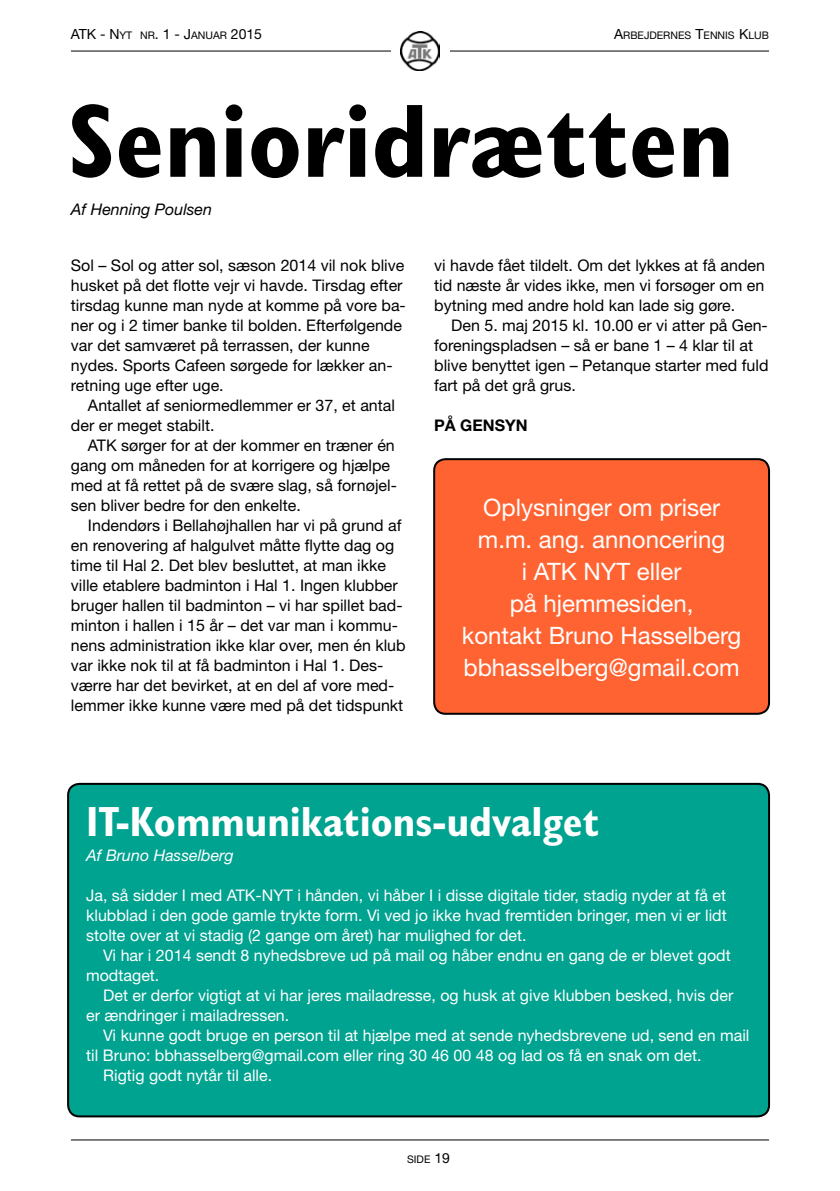
<style>
.page{position:relative;width:840px;height:1191px;background:#fff}
.page>*{position:absolute;margin:0;border:0;box-sizing:border-box;transform-origin:0 0}
.t1{font:700 condensed 105px "Gill Sans";color:#000}
.t2{font:700 condensed 42.4px "Gill Sans";color:#fff}
.t3{font:24px/32px "Helvetica Neue";color:#fff;text-align:center}
.t4{font:16px/20px "Helvetica Neue";color:#000}
.t5{font:16px/20px "Helvetica Neue";color:#fff}
.t6{font:italic 16px "Helvetica Neue";color:#fff}
.t7{font:italic 16px "Helvetica Neue";color:#000}
.t8{font:700 16px "Helvetica Neue";color:#000}
.t9{font:14px "Helvetica Neue";color:#000}
.t10{font:10.4px "Helvetica Neue";color:#000}
.s1{font-size:10.4px}
.s2{font-size:14px}
</style>
<div class="page">
<hr style="left:71px;top:51px;width:697px;height:1px;background:#000">
<div style="left:391px;top:22px;width:58px;height:58px;background:#fff"></div>
<img style="left:400px;top:31px;width:39px;height:40px">
<hr style="left:71px;top:1139px;width:697px;height:1px;background:#000">
<div style="left:68px;top:784px;width:700px;height:332px;background:#00a290;border-radius:11px"></div>
<div style="left:67px;top:783px;width:702px;height:334px;border:2px solid #000;border-radius:11px"></div>
<div style="left:434px;top:459px;width:334px;height:255px;background:#ff6332;border-radius:11px"></div>
<div style="left:433px;top:458px;width:336px;height:257px;border:2px solid #000;border-radius:11px"></div>
<p class="t9" style="left:71px;top:26px;width:192px">ATK - N<span class="s1">YT NR</span>. 1 - J<span class="s1">AN UAR</span> 2015</p>
<p class="t10" style="left:613px;top:29px;width:156px"><span class="s2">A</span>RBEJDERNES <span class="s2">T</span>ENN IS <span class="s2">K</span>LUB</p>
<h1 class="t1" style="left:68px;top:79px;width:666px">Senioridrætten</h1>
<p class="t7" style="left:71px;top:200px;width:143px">Af Henning Poulsen</p>
<p class="t4" style="left:71px;top:255px;width:336px">Sol – Sol og atter sol, sæson 2014 vil nok blive husket på det flotte vejr vi havde. Tirsdag efter tirsdag kunne man nyde at komme på vore ba&shy;ner og i 2 timer banke til bolden. Efterfølgende var det samværet på terrassen, der kunne nydes. Sports Cafeen sørgede for lækker an&shy;retning uge efter uge.</p>
<p class="t4" style="left:71px;top:395px;width:325px;text-indent:17px">Antallet af seniormedlemmer er 37, et antal der er meget stabilt.</p>
<p class="t4" style="left:71px;top:435px;width:327px;text-indent:17px">ATK sørger for at der kommer en træner én gang om måneden for at korrigere og hjælpe med at få rettet på de svære slag, så fornøjel&shy;sen bliver bedre for den enkelte.</p>
<p class="t4" style="left:71px;top:515px;width:336px;text-indent:17px">Indendørs i Bellahøjhallen har vi på grund af en renovering af halgulvet måtte flytte dag og time til Hal 2. Det blev besluttet, at man ikke ville etablere badminton i Hal 1. Ingen klubber bruger hallen til badminton – vi har spillet bad&shy;minton i hallen i 15 år – det var man i kommu&shy;nens administration ikke klar over, men én klub var ikke nok til at få badminton i Hal 1. Des&shy;værre har det bevirket, at en del af vore med&shy;lemmer ikke kunne være med på det tidspunkt</p>
<p class="t4" style="left:434px;top:255px;width:332px;text-align:justify">vi havde fået tildelt. Om det lykkes at få anden tid næste år vides ikke, men vi forsøger om en bytning med andre hold kan lade sig gøre.</p>
<p class="t4" style="left:434px;top:315px;width:336px;text-indent:17px">Den 5. maj 2015 kl. 10.00 er vi atter på Gen&shy;foreningspladsen – så er bane 1 – 4 klar til at blive benyttet igen – Petanque starter med fuld fart på det grå grus.</p>
<p class="t8" style="left:434px;top:415px;width:95px">PÅ GENSYN</p>
<h3 class="t3" style="left:461px;top:491px;width:280px">Oplysninger om priser m.m. ang. annoncering<br>i ATK NYT eller<br>på hjemmesiden,<br>kontakt Bruno Hasselberg bbhasselberg@gmail.com</h3>
<h2 class="t2" style="left:86px;top:796px;width:514px">IT-Kommunikations-udvalget</h2>
<p class="t6" style="left:86px;top:845px;width:149px">Af Bruno Hasselberg</p>
<p class="t5" style="left:86px;top:884px;width:641px;text-align:justify">Ja, så sidder I med ATK-NYT i hånden, vi håber I i disse digitale tider, stadig nyder at få et klubblad i den gode gamle trykte form. Vi ved jo ikke hvad fremtiden bringer, men vi er lidt stolte over at vi stadig (2 gange om året) har mulighed for det.</p>
<p class="t5" style="left:86px;top:944px;width:645px;text-indent:17px">Vi har i 2014 sendt 8 nyhedsbreve ud på mail og håber endnu en gang de er blevet godt modtaget.</p>
<p class="t5" style="left:86px;top:984px;width:648px;text-indent:17px">Det er derfor vigtigt at vi har jeres mailadresse, og husk at give klubben besked, hvis der er ændringer i mailadressen.</p>
<p class="t5" style="left:103px;top:1024px;width:647px">Vi kunne godt bruge en person til at hjælpe med at sende nyhedsbrevene ud, send en mail</p>
<p class="t5" style="left:86px;top:1044px;width:616px">til Bruno: bbhasselberg@gmail.com eller ring 30 46 00 48 og lad os få en snak om det.</p>
<p class="t5" style="left:103px;top:1064px;width:170px">Rigtig godt nytår til alle.</p>
<p class="t10" style="left:407px;top:1153px;width:44px">SIDE <span class="s2">19</span></p>
</div>
